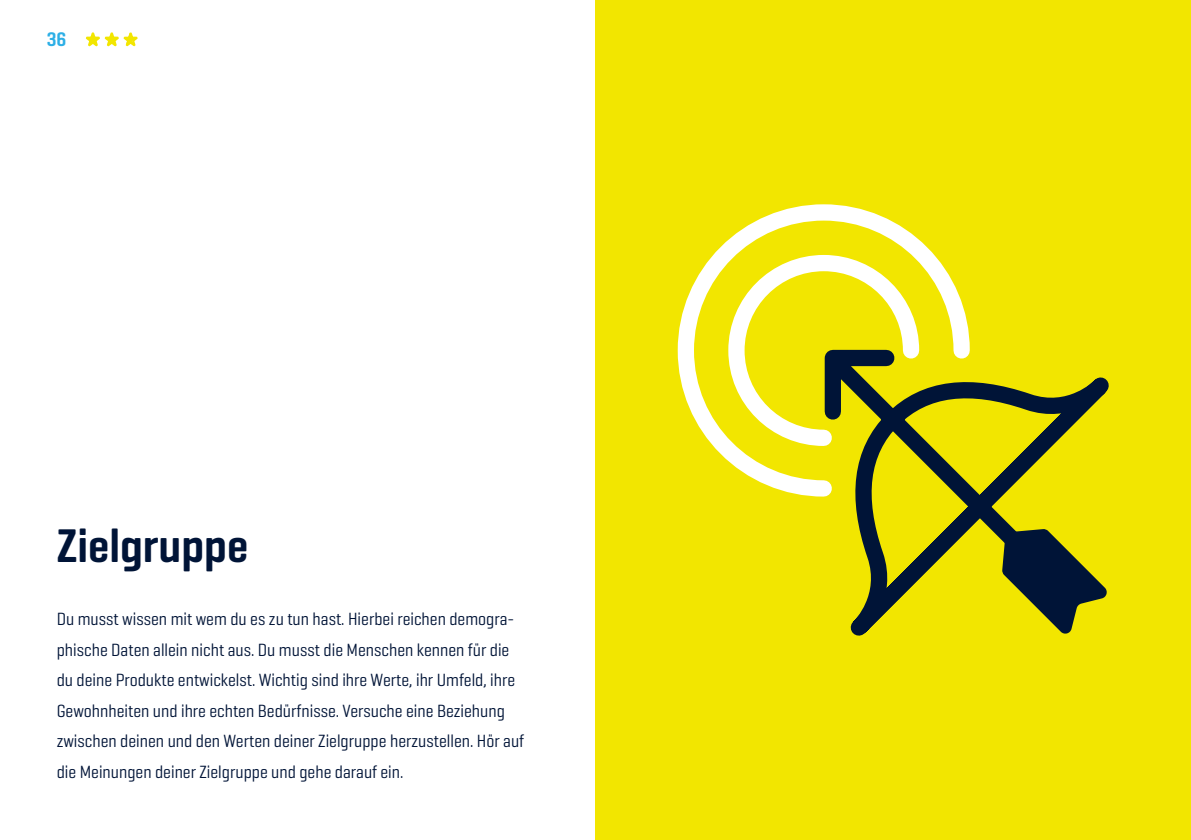
<style>
.page{position:relative;width:1191px;height:840px;background:#fff}
.page>*{position:absolute;margin:0;border:0;box-sizing:border-box;transform-origin:0 0}
.t1{font:600 48px "Geogrotesque Cond";color:#001437}
.t2{font:600 20px "Geogrotesque Cond";color:#2dafe6}
.t3{font:18px/30.4px "Geogrotesque Cond";color:#001437}
</style>
<div class="page">
<div style="left:595px;top:0;width:596px;height:839px;background:#f2e600"></div>
<svg style="left:677px;top:204px;width:293px;height:293px"></svg>
<svg style="left:813px;top:339px;width:296px;height:297px"></svg>
<svg style="left:1002px;top:528px;width:106px;height:107px"></svg>
<svg style="left:85px;top:32px;width:53px;height:15px"></svg>
<p class="t2" style="left:47px;top:27px;width:21px">36</p>
<h1 class="t1" style="left:57px;top:515px;width:193px">Zielgruppe</h1>
<p class="t3" style="left:57px;top:603px;width:469px">Du musst wissen mit wem du es zu tun hast. Hierbei reichen demogra&shy;phische Daten allein nicht aus. Du musst die Menschen kennen für die du deine Produkte entwickelst. Wichtig sind ihre Werte, ihr Umfeld, ihre Gewohnheiten und ihre echten Bedürfnisse. Versuche eine Beziehung zwischen deinen und den Werten deiner Zielgruppe herzustellen. Hör auf die Meinungen deiner Zielgruppe und gehe darauf ein.</p>
</div>
